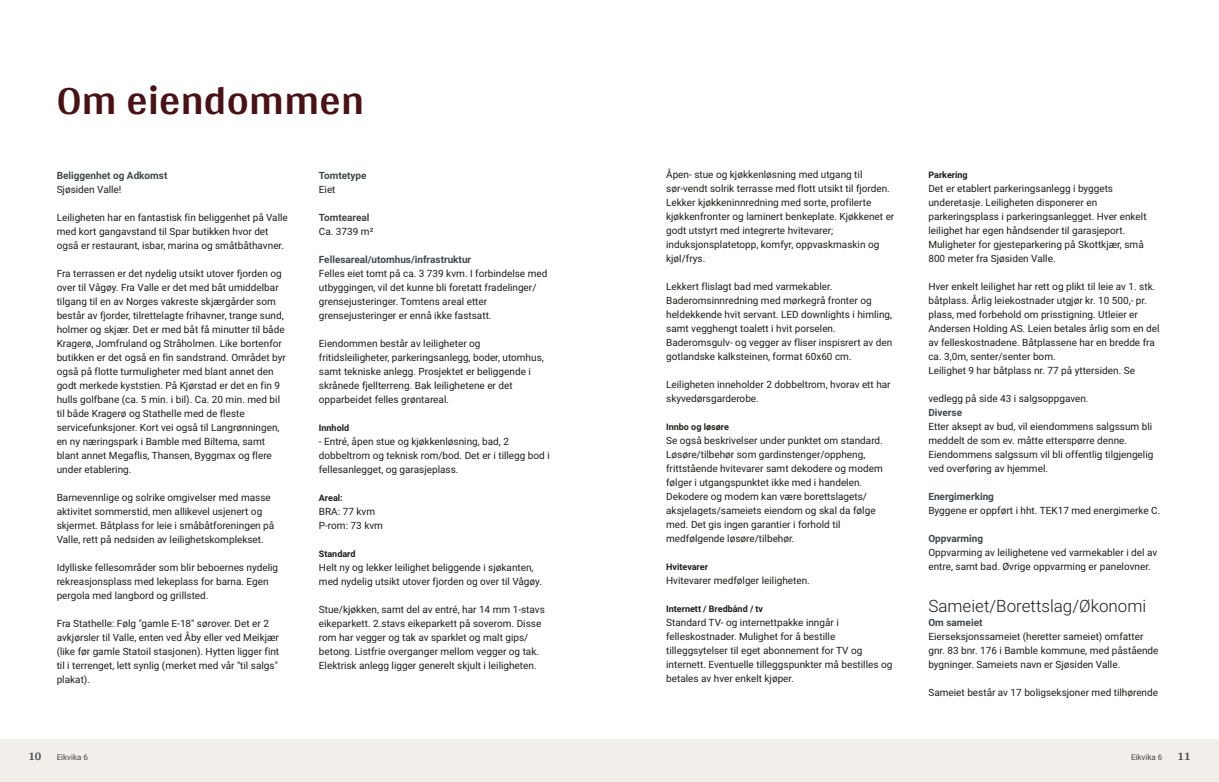
<style>
.page{position:relative;width:1219px;height:782px;background:#fff}
.page>*{position:absolute;margin:0;border:0;box-sizing:border-box;transform-origin:0 0}
.t1{font:700 42px "Arya";color:#481317}
.t2{font:300 17px "Roboto";color:#1d1d1b}
.t3{font:700 12px "Arya";color:#414749}
.t4{font:10px/14px "Roboto";color:#1d1d1b}
.t5{font:700 10px "Roboto";color:#414749}
.t6{font:700 9px "Roboto";color:#1d1d1b}
.t7{font:8px "Roboto";color:#414749}
</style>
<div class="page">
<div style="left:0;top:739px;width:612px;height:42px;background:#f2eeea"></div>
<div style="left:607px;top:739px;width:612px;height:42px;background:#f2eeea"></div>
<h1 class="t1" style="left:57px;top:75px;width:309px">Om eiendommen</h1>
<p class="t5" style="left:57px;top:168px;width:112px">Beliggenhet og Adkomst</p>
<p class="t4" style="left:57px;top:182px;width:66px">Sjøsiden Valle!</p>
<p class="t4" style="left:57px;top:210px;width:233px">Leiligheten har en fantastisk fin beliggenhet på Valle med kort gangavstand til Spar butikken hvor det også er restaurant, isbar, marina og småtbåthavner.</p>
<p class="t4" style="left:57px;top:266px;width:231px">Fra terrassen er det nydelig utsikt utover fjorden og over til Vågøy. Fra Valle er det med båt umiddelbar tilgang til en av Norges vakreste skjærgårder som består av fjorder, tilrettelagte frihavner, trange sund, holmer og skjær. Det er med båt få minutter til både Kragerø, Jomfruland og Stråholmen. Like bortenfor butikken er det også en fin sandstrand. Området byr også på flotte turmuligheter med blant annet den godt merkede kyststien. På Kjørstad er det en fin 9 hulls golfbane (ca. 5 min. i bil). Ca. 20 min. med bil til både Kragerø og Stathelle med de fleste servicefunksjoner. Kort vei også til Langrønningen, en ny næringspark i Bamble med Biltema, samt blant annet Megaflis, Thansen, Byggmax og flere under etablering.</p>
<p class="t4" style="left:57px;top:490px;width:219px">Barnevennlige og solrike omgivelser med masse aktivitet sommerstid, men allikevel usjenert og skjermet. Båtplass for leie i småbåtforeningen på Valle, rett på nedsiden av leilighetskomplekset.</p>
<p class="t4" style="left:57px;top:560px;width:223px">Idylliske fellesområder som blir beboernes nydelig rekreasjonsplass med lekeplass for barna. Egen pergola med langbord og grillsted.</p>
<p class="t4" style="left:57px;top:616px;width:224px">Fra Stathelle: Følg "gamle E‑18" sørover. Det er 2 avkjørsler til Valle, enten ved Åby eller ved Meikjær (like før gamle Statoil stasjonen). Hytten ligger fint til i terrenget, lett synlig (merket med vår "til salgs" plakat).</p>
<p class="t5" style="left:319px;top:168px;width:49px">Tomtetype</p>
<p class="t4" style="left:319px;top:182px;width:18px">Eiet</p>
<p class="t5" style="left:319px;top:210px;width:52px">Tomteareal</p>
<p class="t4" style="left:319px;top:224px;width:56px">Ca. 3739 m²</p>
<p class="t5" style="left:319px;top:252px;width:154px">Fellesareal/utomhus/infrastruktur</p>
<p class="t4" style="left:319px;top:266px;width:230px">Felles eiet tomt på ca. 3 739 kvm. I forbindelse med utbyggingen, vil det kunne bli foretatt fradelinger/ grensejusteringer. Tomtens areal etter grensejusteringer er ennå ikke fastsatt.</p>
<p class="t4" style="left:319px;top:336px;width:226px">Eiendommen består av leiligheter og fritidsleiligheter, parkeringsanlegg, boder, utomhus, samt tekniske anlegg. Prosjektet er beliggende i skrånede fjellterreng. Bak leilighetene er det opparbeidet felles grøntareal.</p>
<p class="t6" style="left:319px;top:421px;width:32px">Innhold</p>
<p class="t4" style="left:319px;top:434px;width:232px">‑ Entré, åpen stue og kjøkkenløsning, bad, 2 dobbeltrom og teknisk rom/bod. Det er i tillegg bod i fellesanlegget, og garasjeplass.</p>
<p class="t6" style="left:319px;top:491px;width:25px">Areal:</p>
<p class="t4" style="left:319px;top:504px;width:66px">BRA: 77 kvm<br>P‑rom: 73 kvm</p>
<p class="t6" style="left:319px;top:547px;width:38px">Standard</p>
<p class="t4" style="left:319px;top:560px;width:225px">Helt ny og lekker leilighet beliggende i sjøkanten, med nydelig utsikt utover fjorden og over til Vågøy.</p>
<p class="t4" style="left:319px;top:602px;width:227px">Stue/kjøkken, samt del av entré, har 14 mm 1‑stavs eikeparkett. 2.stavs eikeparkett på soverom. Disse rom har vegger og tak av sparklet og malt gips/ betong. Listfrie overganger mellom vegger og tak.<br>Elektrisk anlegg ligger generelt skjult i leiligheten.</p>
<p class="t4" style="left:666px;top:167px;width:230px">Åpen‑ stue og kjøkkenløsning med utgang til sør‑vendt solrik terrasse med flott utsikt til fjorden.<br>Lekker kjøkkeninnredning med sorte, profilerte kjøkkenfronter og laminert benkeplate. Kjøkkenet er godt utstyrt med integrerte hvitevarer; induksjonsplatetopp, komfyr, oppvaskmaskin og kjøl/frys.</p>
<p class="t4" style="left:666px;top:279px;width:228px">Lekkert flislagt bad med varmekabler.<br>Baderomsinnredning med mørkegrå fronter og heldekkende hvit servant. LED downlights i himling, samt vegghengt toalett i hvit porselen.<br>Baderomsgulv‑ og vegger av fliser inspisrert av den gotlandske kalksteinen, format 60x60 cm.</p>
<p class="t4" style="left:666px;top:377px;width:226px">Leiligheten inneholder 2 dobbeltrom, hvorav ett har skyvedørsgarderobe.</p>
<p class="t6" style="left:666px;top:420px;width:64px">Innbo og løsøre</p>
<p class="t4" style="left:666px;top:433px;width:218px">Se også beskrivelser under punktet om standard.<br>Løsøre/tilbehør som gardinstenger/oppheng, frittstående hvitevarer samt dekodere og modem følger i utgangspunktet ikke med i handelen.<br>Dekodere og modem kan være borettslagets/ aksjelagets/sameiets eiendom og skal da følge med. Det gis ingen garantier i forhold til medfølgende løsøre/tilbehør.</p>
<p class="t6" style="left:666px;top:560px;width:43px">Hvitevarer</p>
<p class="t4" style="left:666px;top:573px;width:145px">Hvitevarer medfølger leiligheten.</p>
<p class="t6" style="left:666px;top:602px;width:99px">Internett / Bredbånd / tv</p>
<p class="t4" style="left:666px;top:615px;width:228px">Standard TV‑ og internettpakke inngår i felleskostnader. Mulighet for å bestille tilleggsytelser til eget abonnement for TV og internett. Eventuelle tilleggspunkter må bestilles og betales av hver enkelt kjøper.</p>
<p class="t6" style="left:928px;top:168px;width:41px">Parkering</p>
<p class="t4" style="left:928px;top:181px;width:220px">Det er etablert parkeringsanlegg i byggets underetasje. Leiligheten disponerer en parkeringsplass i parkeringsanlegget. Hver enkelt leilighet har egen håndsender til garasjeport.<br>Muligheter for gjesteparkering på Skottkjær, små 800 meter fra Sjøsiden Valle.</p>
<p class="t4" style="left:928px;top:279px;width:233px">Hver enkelt leilighet har rett og plikt til leie av 1. stk. båtplass. Årlig leiekostnader utgjør kr. 10 500,‑ pr. plass, med forbehold om prisstigning. Utleier er Andersen Holding AS. Leien betales årlig som en del av felleskostnadene. Båtplassene har en bredde fra ca. 3,0m, senter/senter bom.<br>Leilighet 9 har båtplass nr. 77 på yttersiden. Se</p>
<p class="t4" style="left:928px;top:391px;width:162px">vedlegg på side 43 i salgsoppgaven.</p>
<p class="t5" style="left:928px;top:405px;width:35px">Diverse</p>
<p class="t4" style="left:928px;top:419px;width:226px">Etter aksept av bud, vil eiendommens salgssum bli meddelt de som ev. måtte etterspørre denne.<br>Eiendommens salgssum vil bli offentlig tilgjengelig ved overføring av hjemmel.</p>
<p class="t5" style="left:928px;top:489px;width:67px">Energimerking</p>
<p class="t4" style="left:928px;top:503px;width:233px">Byggene er oppført i hht. TEK17 med energimerke C.</p>
<p class="t5" style="left:928px;top:531px;width:56px">Oppvarming</p>
<p class="t4" style="left:928px;top:545px;width:230px">Oppvarming av leilighetene ved varmekabler i del av entre, samt bad. Øvrige oppvarming er panelovner.</p>
<h2 class="t2" style="left:928px;top:594px;width:219px">Sameiet/Borettslag/Økonomi</h2>
<p class="t5" style="left:928px;top:615px;width:56px">Om sameiet</p>
<p class="t4" style="left:928px;top:629px;width:232px">Eierseksjonssameiet (heretter sameiet) omfatter gnr. 83 bnr. 176 i Bamble kommune, med påstående bygninger. Sameiets navn er Sjøsiden Valle.</p>
<p class="t4" style="left:928px;top:685px;width:231px">Sameiet består av 17 boligseksjoner med tilhørende</p>
<p class="t3" style="left:28px;top:749px;width:15px">10</p>
<p class="t7" style="left:57px;top:751px;width:33px">Eikvika 6</p>
<p class="t7" style="left:1131px;top:751px;width:33px">Eikvika 6</p>
<p class="t3" style="left:1177px;top:749px;width:15px">11</p>
</div>
